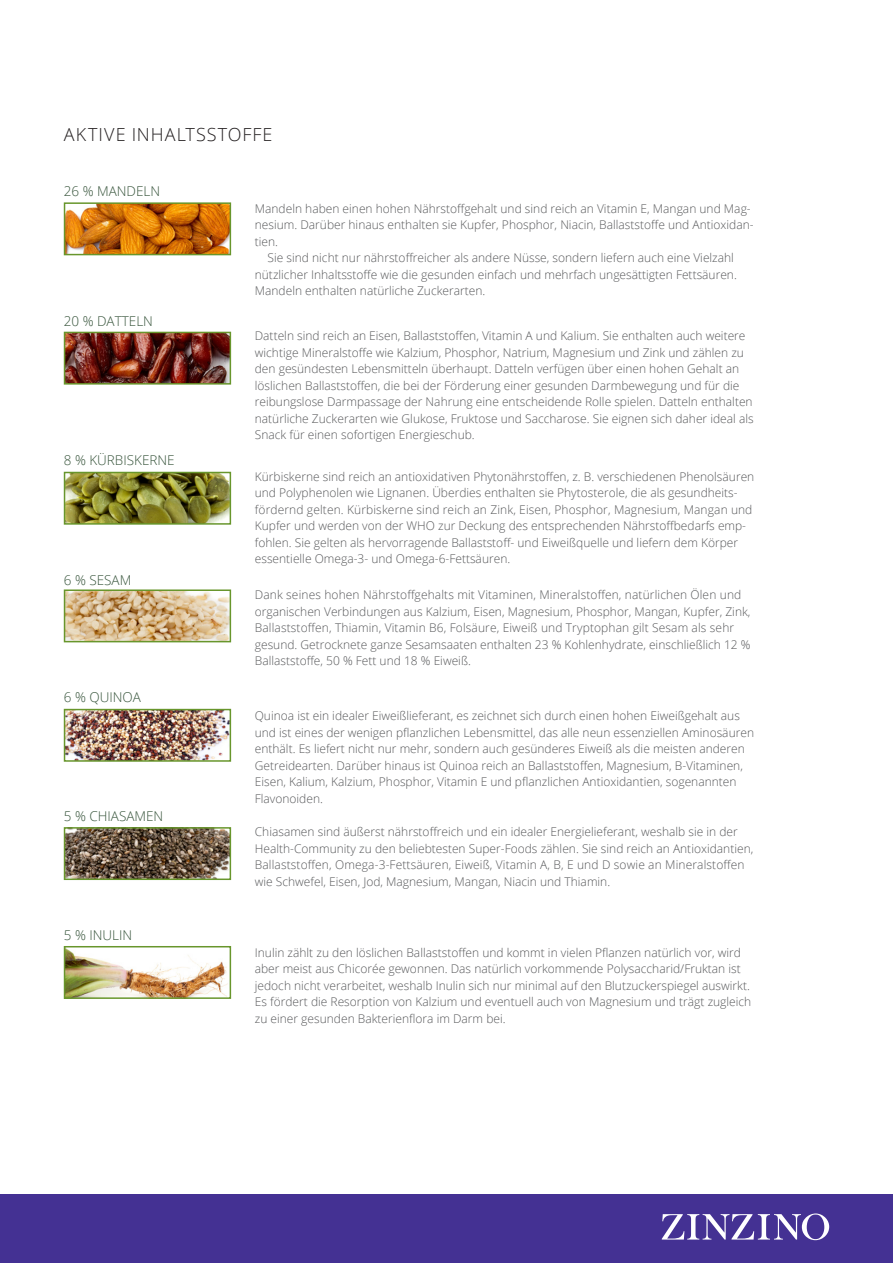
<style>
.page{position:relative;width:893px;height:1263px;background:#fff}
.page>*{position:absolute;margin:0;border:0;box-sizing:border-box;transform-origin:0 0}
.t1{font:300 18px "Open Sans";letter-spacing:.06em;color:#231f20}
.t2{font:300 13.5px "Open Sans";color:#39563d}
.t3{font:300 12px/16.5px "Open Sans";color:#57585a}
</style>
<div class="page">
<div style="left:0;top:1194px;width:893px;height:69px;background:#443193"></div>
<svg style="left:662px;top:1213px;width:167px;height:27px"></svg>
<img style="left:67px;top:205px;width:161px;height:47px">
<div style="left:64px;top:202px;width:167px;height:53px;border:2px solid #68962c"></div>
<img style="left:67px;top:335px;width:161px;height:47px">
<div style="left:64px;top:332px;width:167px;height:53px;border:2px solid #68962c"></div>
<img style="left:67px;top:475px;width:161px;height:47px">
<div style="left:64px;top:472px;width:167px;height:53px;border:2px solid #68962c"></div>
<img style="left:67px;top:830px;width:161px;height:47px">
<div style="left:64px;top:827px;width:167px;height:53px;border:2px solid #68962c"></div>
<img style="left:67px;top:712px;width:161px;height:47px">
<div style="left:64px;top:709px;width:167px;height:53px;border:2px solid #68962c"></div>
<img style="left:67px;top:592px;width:161px;height:47px">
<div style="left:64px;top:589px;width:167px;height:53px;border:2px solid #68962c"></div>
<img style="left:67px;top:949px;width:161px;height:47px">
<div style="left:64px;top:946px;width:167px;height:53px;border:2px solid #68962c"></div>
<p class="t1" style="left:64px;top:122px;width:210px">AKTIVE INHALTSSTOFFE</p>
<p class="t2" style="left:64px;top:182px;width:98px">26 % MANDELN</p>
<p class="t2" style="left:64px;top:311px;width:91px">20 % DATTELN</p>
<p class="t2" style="left:64px;top:451px;width:112px">8 % KÜRBISKERNE</p>
<p class="t2" style="left:64px;top:570px;width:69px">6 % SESAM</p>
<p class="t2" style="left:64px;top:688px;width:79px">6 % QUINOA</p>
<p class="t2" style="left:64px;top:807px;width:101px">5 % CHIASAMEN</p>
<p class="t2" style="left:64px;top:925px;width:70px">5 % INULIN</p>
<p class="t3" style="left:255px;top:200px;width:500px">Mandeln haben einen hohen Nährstoffgehalt und sind reich an Vitamin E, Mangan und Mag&shy;nesium. Darüber hinaus enthalten sie Kupfer, Phosphor, Niacin, Ballaststoffe und Antioxidan&shy;tien.</p>
<p class="t3" style="left:255px;top:249px;width:484px;text-indent:13px">Sie sind nicht nur nährstoffreicher als andere Nüsse, sondern liefern auch eine Vielzahl nützlicher Inhaltsstoffe wie die gesunden einfach und mehrfach ungesättigten Fettsäuren.<br>Mandeln enthalten natürliche Zuckerarten.</p>
<p class="t3" style="left:255px;top:327px;width:500px">Datteln sind reich an Eisen, Ballaststoffen, Vitamin A und Kalium. Sie enthalten auch weitere wichtige Mineralstoffe wie Kalzium, Phosphor, Natrium, Magnesium und Zink und zählen zu den gesündesten Lebensmitteln überhaupt. Datteln verfügen über einen hohen Gehalt an löslichen Ballaststoffen, die bei der Förderung einer gesunden Darmbewegung und für die reibungslose Darmpassage der Nahrung eine entscheidende Rolle spielen. Datteln enthalten natürliche Zuckerarten wie Glukose, Fruktose und Saccharose. Sie eignen sich daher ideal als Snack für einen sofortigen Energieschub.</p>
<p class="t3" style="left:255px;top:468px;width:501px">Kürbiskerne sind reich an antioxidativen Phytonährstoffen, z. B. verschiedenen Phenolsäuren und Polyphenolen wie Lignanen. Überdies enthalten sie Phytosterole, die als gesundheits&shy;fördernd gelten. Kürbiskerne sind reich an Zink, Eisen, Phosphor, Magnesium, Mangan und Kupfer und werden von der WHO zur Deckung des entsprechenden Nährstoffbedarfs emp&shy;fohlen. Sie gelten als hervorragende Ballaststoff- und Eiweißquelle und liefern dem Körper essentielle Omega-3- und Omega-6-Fettsäuren.</p>
<p class="t3" style="left:255px;top:586px;width:497px">Dank seines hohen Nährstoffgehalts mit Vitaminen, Mineralstoffen, natürlichen Ölen und organischen Verbindungen aus Kalzium, Eisen, Magnesium, Phosphor, Mangan, Kupfer, Zink, Ballaststoffen, Thiamin, Vitamin B6, Folsäure, Eiweiß und Tryptophan gilt Sesam als sehr gesund. Getrocknete ganze Sesamsaaten enthalten 23 % Kohlenhydrate, einschließlich 12 % Ballaststoffe, 50 % Fett und 18 % Eiweiß.</p>
<p class="t3" style="left:255px;top:707px;width:501px">Quinoa ist ein idealer Eiweißlieferant, es zeichnet sich durch einen hohen Eiweißgehalt aus und ist eines der wenigen pflanzlichen Lebensmittel, das alle neun essenziellen Aminosäuren enthält. Es liefert nicht nur mehr, sondern auch gesünderes Eiweiß als die meisten anderen Getreidearten. Darüber hinaus ist Quinoa reich an Ballaststoffen, Magnesium, B-Vitaminen, Eisen, Kalium, Kalzium, Phosphor, Vitamin E und pflanzlichen Antioxidantien, sogenannten Flavonoiden.</p>
<p class="t3" style="left:255px;top:823px;width:500px">Chiasamen sind äußerst nährstoffreich und ein idealer Energielieferant, weshalb sie in der Health-Community zu den beliebtesten Super-Foods zählen. Sie sind reich an Antioxidantien, Ballaststoffen, Omega-3-Fettsäuren, Eiweiß, Vitamin A, B, E und D sowie an Mineralstoffen wie Schwefel, Eisen, Jod, Magnesium, Mangan, Niacin und Thiamin.</p>
<p class="t3" style="left:255px;top:944px;width:498px">Inulin zählt zu den löslichen Ballaststoffen und kommt in vielen Pflanzen natürlich vor, wird aber meist aus Chicorée gewonnen. Das natürlich vorkommende Polysaccharid/Fruktan ist jedoch nicht verarbeitet, weshalb Inulin sich nur minimal auf den Blutzuckerspiegel auswirkt.<br>Es fördert die Resorption von Kalzium und eventuell auch von Magnesium und trägt zugleich zu einer gesunden Bakterienflora im Darm bei.</p>
</div>
